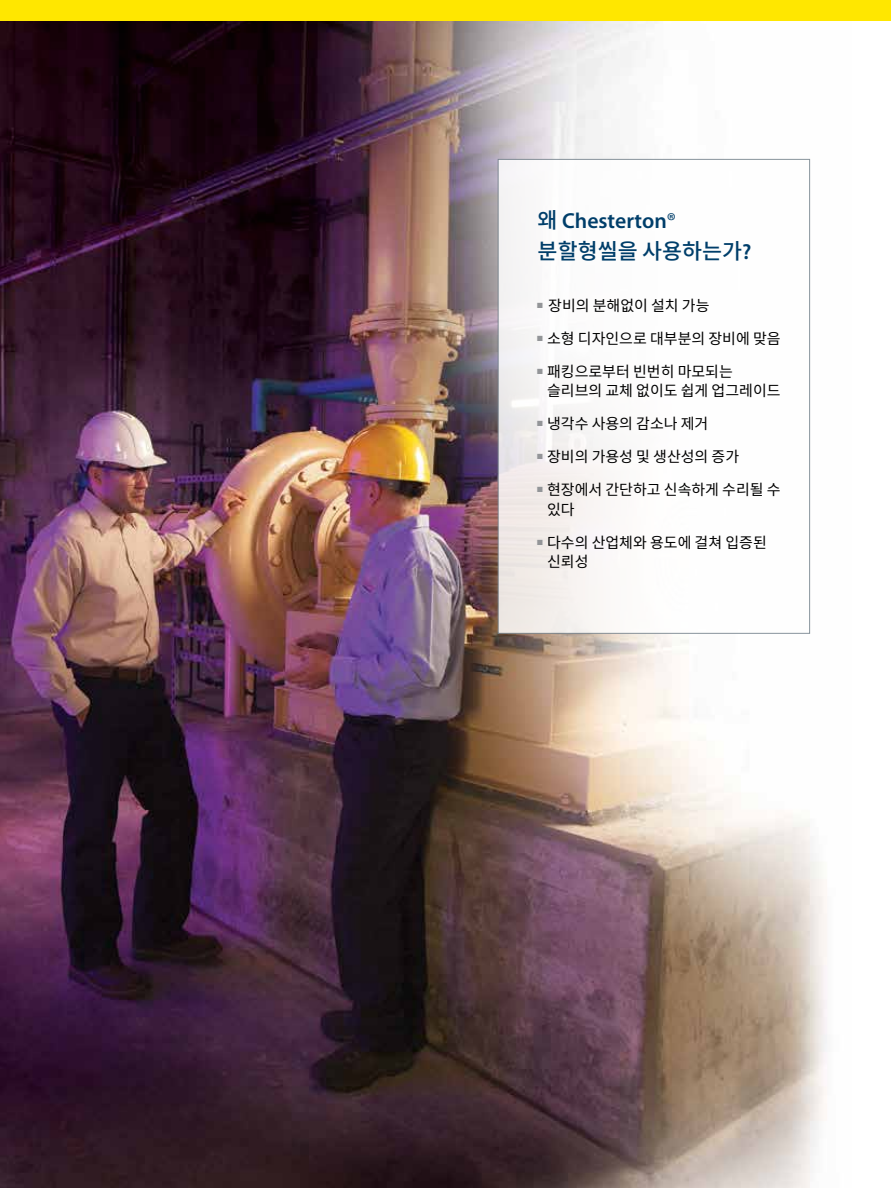
<style>
.page{position:relative;width:891px;height:1188px;background:#fff}
.page>*{position:absolute;margin:0;border:0;box-sizing:border-box;transform-origin:0 0}
.t1{font:600 21.75px "Myriad Pro";color:#003e6a}
.t2{font:500 21.75px "Noto Sans CJ Kkr";color:#003e6a}
.t3{font:15px/19.5px "Noto Sans CJ Kkr";color:#000}
.s1{font-family:"Noto Sans CJ Kkr";font-weight:500}
.s2{font-weight:400}
.s3{font-family:"Myriad Pro";font-weight:600}
</style>
<div class="page">
<img style="left:0;top:21px;width:827px;height:1167px">
<div style="left:498px;top:159px;width:312px;height:475px;background:#fff;border:1px solid #72808a"></div>
<div style="left:0;top:0;width:891px;height:21px;background:#ffe700"></div>
<h1 class="t1" style="left:538px;top:207px;width:140px"><span class="s1">왜</span> Chesterton<span class="s2">®</span></h1>
<h1 class="t2" style="left:538px;top:239px;width:215px">분할형씰을 사용하는가<span class="s3">?</span></h1>
<p class="t3" style="left:537px;top:296px;width:174px"><sup>■</sup> 장비의 분해없이 설치 가능</p>
<p class="t3" style="left:537px;top:329px;width:245px"><sup>■</sup> 소형 디자인으로 대부분의 장비에 맞음</p>
<p class="t3" style="left:547px;top:362px;width:235px;text-indent:-10px"><sup>■</sup> 패킹으로부터 빈번히 마모되는 슬리브의 교체 없이도 쉽게 업그레이드</p>
<p class="t3" style="left:537px;top:414px;width:173px"><sup>■</sup> 냉각수 사용의 감소나 제거</p>
<p class="t3" style="left:537px;top:447px;width:203px"><sup>■</sup> 장비의 가용성 및 생산성의 증가</p>
<p class="t3" style="left:547px;top:480px;width:235px;text-indent:-10px"><sup>■</sup> 현장에서 간단하고 신속하게 수리될 수 있다</p>
<p class="t3" style="left:547px;top:533px;width:221px;text-indent:-10px"><sup>■</sup> 다수의 산업체와 용도에 걸쳐 입증된 신뢰성</p>
</div>
